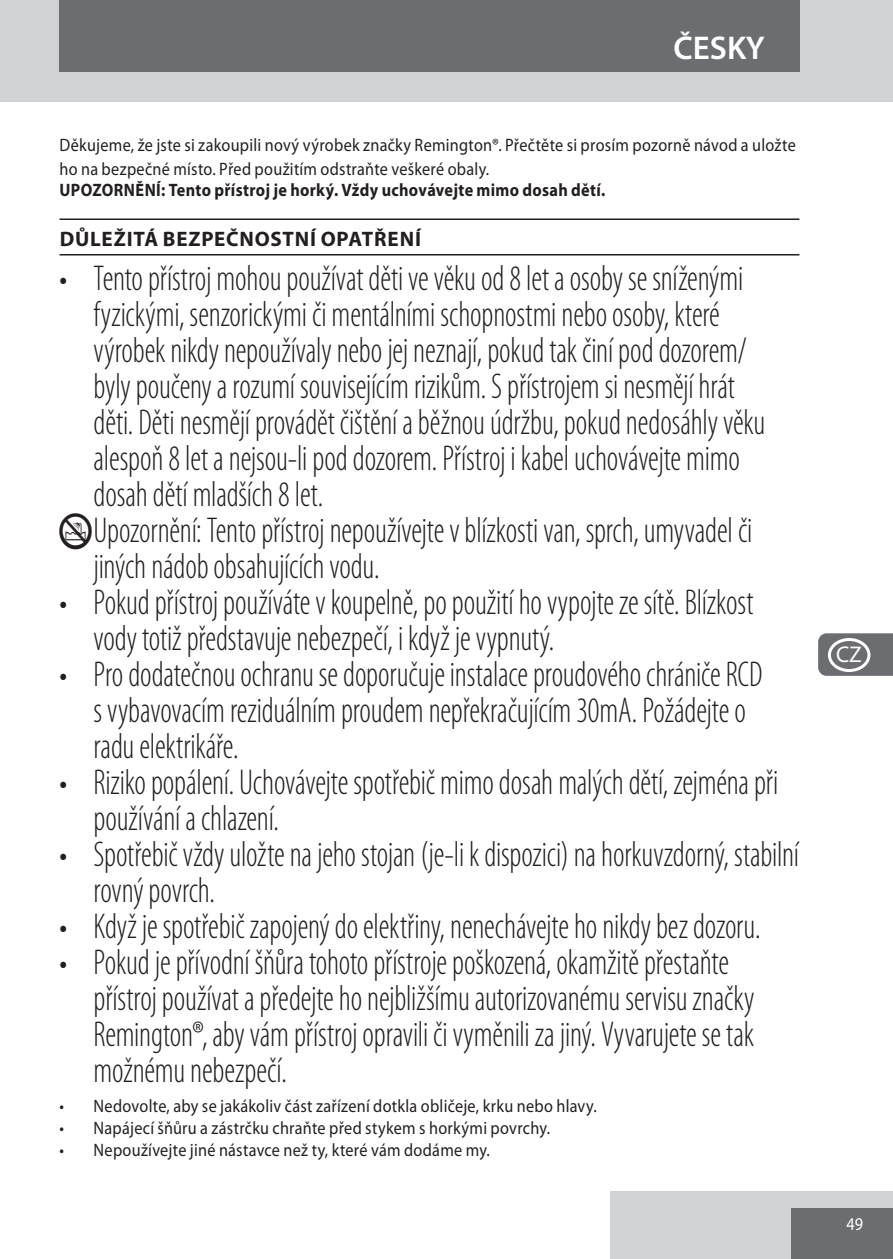
<style>
.page{position:relative;width:893px;height:1259px;background:#fff}
.page>*{position:absolute;margin:0;border:0;box-sizing:border-box;transform-origin:0 0}
.Mandatory_warnings{font:300 condensed 36px/36px "Myriad Pro";letter-spacing:-.005em;color:#231f20;scale:.9 1}
.t1{font:600 33px "Myriad Pro";color:#fff}
.t2{font:22.8px "Myriad Pro";color:#fff}
.heading{font:700 21px "Myriad Pro";letter-spacing:.035em;color:#231f20}
.default{font:18px/24px "Myriad Pro";letter-spacing:.015em;color:#231f20;scale:.9 1}
.default-2{font:700 18px "Myriad Pro";letter-spacing:.02em;color:#231f20;scale:.9 1}
.t3{font:18px "Myriad Pro";color:#fff;scale:.9 1}
.s1{font-family:"Myriad IS Otext";font-weight:400;font-stretch:normal}
</style>
<div class="page">
<div style="left:0;top:0;width:893px;height:102px;background:#d1d2d4"></div>
<div style="left:59px;top:0;width:740px;height:72px;background:#6c6d70"></div>
<div style="left:611px;top:1191px;width:282px;height:68px;background:#d1d2d4"></div>
<div style="left:791px;top:1208px;width:102px;height:51px;background:#6c6d70"></div>
<hr style="left:60px;top:218px;width:739px;height:2px;background:#231f20">
<hr style="left:60px;top:254px;width:739px;height:1px;background:#231f20">
<svg style="left:818px;top:633px;width:75px;height:43px;background:#757679"></svg>
<div style="left:828px;top:128px;width:42px;height:34px;border:3px solid #fff;border-radius:50%"></div>
<div style="left:828px;top:170px;width:42px;height:34px;border:3px solid #fff;border-radius:50%"></div>
<div style="left:828px;top:213px;width:42px;height:34px;border:3px solid #fff;border-radius:50%"></div>
<div style="left:828px;top:255px;width:42px;height:34px;border:3px solid #fff;border-radius:50%"></div>
<div style="left:828px;top:298px;width:42px;height:34px;border:3px solid #fff;border-radius:50%"></div>
<div style="left:828px;top:340px;width:42px;height:34px;border:3px solid #fff;border-radius:50%"></div>
<div style="left:828px;top:383px;width:42px;height:34px;border:3px solid #fff;border-radius:50%"></div>
<div style="left:828px;top:425px;width:42px;height:34px;border:3px solid #fff;border-radius:50%"></div>
<div style="left:828px;top:468px;width:42px;height:34px;border:3px solid #fff;border-radius:50%"></div>
<div style="left:828px;top:510px;width:42px;height:34px;border:3px solid #fff;border-radius:50%"></div>
<div style="left:828px;top:553px;width:42px;height:34px;border:3px solid #fff;border-radius:50%"></div>
<div style="left:828px;top:595px;width:42px;height:34px;border:3px solid #fff;border-radius:50%"></div>
<div style="left:828px;top:638px;width:42px;height:34px;border:3px solid #fff;border-radius:50%"></div>
<div style="left:828px;top:680px;width:42px;height:34px;border:3px solid #fff;border-radius:50%"></div>
<div style="left:828px;top:723px;width:42px;height:34px;border:3px solid #fff;border-radius:50%"></div>
<div style="left:828px;top:765px;width:42px;height:34px;border:3px solid #fff;border-radius:50%"></div>
<div style="left:828px;top:808px;width:42px;height:34px;border:3px solid #fff;border-radius:50%"></div>
<div style="left:828px;top:850px;width:42px;height:34px;border:3px solid #fff;border-radius:50%"></div>
<div style="left:828px;top:893px;width:42px;height:34px;border:3px solid #fff;border-radius:50%"></div>
<div style="left:828px;top:935px;width:42px;height:34px;border:3px solid #fff;border-radius:50%"></div>
<div style="left:828px;top:978px;width:42px;height:34px;border:3px solid #fff;border-radius:50%"></div>
<div style="left:828px;top:1020px;width:42px;height:34px;border:3px solid #fff;border-radius:50%"></div>
<div style="left:828px;top:1063px;width:42px;height:34px;border:3px solid #fff;border-radius:50%"></div>
<div style="left:828px;top:1106px;width:42px;height:34px;border:3px solid #fff;border-radius:50%"></div>
<div style="left:828px;top:1148px;width:42px;height:34px;border:3px solid #fff;border-radius:50%"></div>
<p class="t1" style="left:674px;top:27px;width:93px">ČESKY</p>
<p class="default" style="left:60px;top:132px;width:819px">Děkujeme, že jste si zakoupili nový výrobek značky Remington®. Přečtěte si prosím pozorně návod a uložte ho na bezpečné místo. Před použitím odstraňte veškeré obaly.</p>
<p class="default-2" style="left:60px;top:178px;width:608px">UPOZORNĚNÍ: Tento přístroj je horký. Vždy uchovávejte mimo dosah dětí.</p>
<p class="heading" style="left:60px;top:225px;width:363px">DŮLEŽITÁ BEZPEČNOSTNÍ OPATŘENÍ</p>
<p class="Mandatory_warnings" style="left:94px;top:261px;width:748px;text-indent:-34px">• Tento přístroj mohou používat děti ve věku od 8 let a osoby se sníženými fyzickými, senzorickými či mentálními schopnostmi nebo osoby, které výrobek nikdy nepoužívaly nebo jej neznají, pokud tak činí pod dozorem/ byly poučeny a rozumí souvisejícím rizikům. S přístrojem si nesmějí hrát děti. Děti nesmějí provádět čištění a běžnou údržbu, pokud nedosáhly věku alespoň 8 let a nejsou-li pod dozorem. Přístroj i kabel uchovávejte mimo dosah dětí mladších 8 let.</p>
<p class="Mandatory_warnings" style="left:94px;top:513px;width:734px;text-indent:-34px"><span class="s1">L</span>Upozornění: Tento přístroj nepoužívejte v blízkosti van, sprch, umyvadel či jiných nádob obsahujících vodu.</p>
<p class="Mandatory_warnings" style="left:94px;top:585px;width:735px;text-indent:-34px">• Pokud přístroj používáte v koupelně, po použití ho vypojte ze sítě. Blízkost vody totiž představuje nebezpečí, i když je vypnutý.</p>
<p class="Mandatory_warnings" style="left:94px;top:657px;width:745px;text-indent:-34px">• Pro dodatečnou ochranu se doporučuje instalace proudového chrániče RCD s vybavovacím reziduálním proudem nepřekračujícím 30mA. Požádejte o radu elektrikáře.</p>
<p class="Mandatory_warnings" style="left:94px;top:765px;width:762px;text-indent:-34px">• Riziko popálení. Uchovávejte spotřebič mimo dosah malých dětí, zejména při používání a chlazení.</p>
<p class="Mandatory_warnings" style="left:94px;top:837px;width:785px;text-indent:-34px">• Spotřebič vždy uložte na jeho stojan (je-li k dispozici) na horkuvzdorný, stabilní rovný povrch.</p>
<p class="Mandatory_warnings" style="left:60px;top:909px;width:780px">• Když je spotřebič zapojený do elektřiny, nenechávejte ho nikdy bez dozoru.</p>
<p class="Mandatory_warnings" style="left:94px;top:945px;width:736px;text-indent:-34px">• Pokud je přívodní šňůra tohoto přístroje poškozená, okamžitě přestaňte přístroj používat a předejte ho nejbližšímu autorizovanému servisu značky Remington®, aby vám přístroj opravili či vyměnili za jiný. Vyvarujete se tak možnému nebezpečí.</p>
<p class="default" style="left:60px;top:1094px;width:598px">• Nedovolte, aby se jakákoliv část zařízení dotkla obličeje, krku nebo hlavy.</p>
<p class="default" style="left:60px;top:1115px;width:546px">• Napájecí šňůru a zástrčku chraňte před stykem s horkými povrchy.</p>
<p class="default" style="left:60px;top:1137px;width:480px">• Nepoužívejte jiné nástavce než ty, které vám dodáme my.</p>
<p class="t2" style="left:836px;top:640px;width:27px">CZ</p>
<p class="t3" style="left:846px;top:1212px;width:20px">49</p>
</div>
